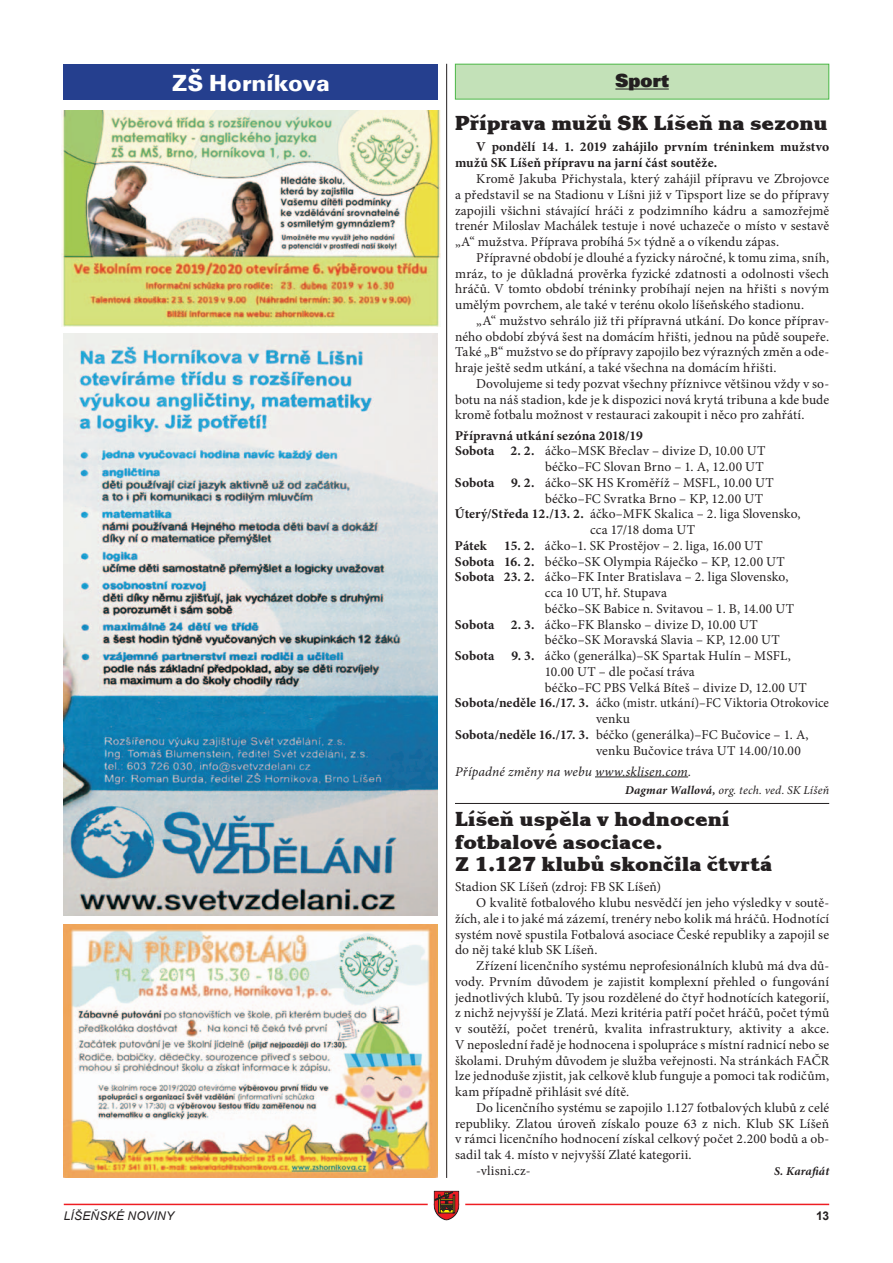
<style>
.page{position:relative;width:893px;height:1263px;background:#fff}
.page>*{position:absolute;margin:0;border:0;box-sizing:border-box;transform-origin:0 0}
.t1{font:900 24px "Unitus TEE";color:#fff}
.t2{font:800 21px/22.5px "Korinna Itc TEE";color:#231f20}
.t3{font:800 19.5px "Unitus DEE";letter-spacing:.005em;color:#231f20}
.t4{font:13.5px/15.8px "Minion Pro";letter-spacing:.01em;color:#231f20;text-align:justify}
.t5{font:700 13.5px/15.8px "Minion Pro";letter-spacing:.01em;color:#231f20}
.t6{font:13.5px "Minion Pro";letter-spacing:.01em;color:#231f20;scale:.94 1}
.t7{font:italic 13.5px "Minion Pro";letter-spacing:.01em;color:#231f20}
.t8{font:italic 12px "Minion Pro";letter-spacing:.015em;color:#231f20}
.t9{font:italic 12px "Arial";letter-spacing:.015em;color:#231f20}
.t10{font:italic 700 12px "Minion Pro";letter-spacing:.02em;color:#231f20}
.t11{font:700 12px "Arial";color:#231f20}
.s1{font-weight:700}
</style>
<div class="page">
<div style="left:64px;top:64px;width:374px;height:35px;background:#253f8e"></div>
<img style="left:61px;top:111px;width:380px;height:215px">
<img style="left:64px;top:924px;width:374px;height:254px">
<img style="left:64px;top:334px;width:374px;height:581px">
<hr style="left:595px;top:776px;width:93px;height:1px;background:#231f20">
<div style="left:455px;top:64px;width:374px;height:35px;background:#c3e1b8"></div>
<hr style="left:615px;top:89px;width:54px;height:1px;background:#231f20">
<div style="left:455px;top:64px;width:374px;height:35px;border:1px solid #4cb848"></div>
<hr style="left:446px;top:64px;width:1px;height:1114px;background:#231f20">
<hr style="left:455px;top:803px;width:374px;height:1px;background:#231f20">
<hr style="left:64px;top:1204px;width:765px;height:1px;background:#ee1d23">
<svg style="left:425px;top:1190px;width:43px;height:31px"></svg>
<h1 class="t1" style="left:172px;top:69px;width:160px">ZŠ Horníkova</h1>
<h3 class="t3" style="left:615px;top:69px;width:55px">Sport</h3>
<h2 class="t2" style="left:455px;top:112px;width:374px">Příprava mužů SK Líšeň na sezonu</h2>
<p class="t5" style="left:455px;top:139px;width:376px;text-indent:21px">V pondělí 14. 1. 2019 zahájilo prvním tréninkem mužstvo mužů SK Líšeň přípravu na jarní část soutěže.</p>
<p class="t4" style="left:455px;top:171px;width:376px;text-indent:21px">Kromě Jakuba Přichystala, který zahájil přípravu ve Zbrojovce a představil se na Stadionu v Líšni již v Tipsport lize se do přípravy zapojili všichni stávající hráči z podzimního kádru a samozřejmě trenér Miloslav Machálek testuje i nové uchazeče o místo v sestavě „A“ mužstva. Příprava probíhá 5× týdně a o víkendu zápas.</p>
<p class="t4" style="left:455px;top:250px;width:376px;text-indent:21px">Přípravné období je dlouhé a fyzicky náročné, k tomu zima, sníh, mráz, to je důkladná prověrka fyzické zdatnosti a odolnosti všech hráčů. V tomto období tréninky probíhají nejen na hřišti s novým umělým povrchem, ale také v terénu okolo líšeňského stadionu.</p>
<p class="t4" style="left:455px;top:313px;width:376px;text-indent:21px">„A“ mužstvo sehrálo již tři přípravná utkání. Do konce příprav&shy;ného období zbývá šest na domácím hřišti, jednou na půdě soupeře.<br>Také „B“ mužstvo se do přípravy zapojilo bez výrazných změn a ode&shy;hraje ještě sedm utkání, a také všechna na domácím hřišti.</p>
<p class="t4" style="left:455px;top:376px;width:376px;text-indent:21px">Dovolujeme si tedy pozvat všechny příznivce většinou vždy v so&shy;botu na náš stadion, kde je k dispozici nová krytá tribuna a kde bude kromě fotbalu možnost v restauraci zakoupit i něco pro zahřátí.</p>
<p class="t5" style="left:455px;top:427px;width:189px">Přípravná utkání sezóna 2018/19</p>
<p class="t4" style="left:455px;top:443px;width:312px"><span class="s1">Sobota 2. 2.</span> áčko–MSK Břeclav – divize D, 10.00 UT</p>
<p class="t4" style="left:545px;top:459px;width:220px">béčko–FC Slovan Brno – 1. A, 12.00 UT</p>
<p class="t4" style="left:455px;top:475px;width:320px"><span class="s1">Sobota 9. 2.</span> áčko–SK HS Kroměříž – MSFL, 10.00 UT</p>
<p class="t4" style="left:545px;top:490px;width:220px">béčko–FC Svratka Brno – KP, 12.00 UT</p>
<p class="t4" style="left:455px;top:506px;width:347px"><span class="s1">Úterý/Středa 12./13. 2.</span> áčko–MFK Skalica – 2. liga Slovensko,</p>
<p class="t4" style="left:590px;top:522px;width:107px">cca 17/18 doma UT</p>
<p class="t5" style="left:455px;top:537px;width:33px">Pátek</p>
<p class="t4" style="left:504px;top:538px;width:260px"><span class="s1">15. 2.</span> áčko–1. SK Prostějov – 2. liga, 16.00 UT</p>
<p class="t4" style="left:455px;top:553px;width:331px"><span class="s1">Sobota 16. 2.</span> béčko–SK Olympia Ráječko – KP, 12.00 UT</p>
<p class="t4" style="left:455px;top:569px;width:335px"><span class="s1">Sobota 23. 2.</span> áčko–FK Inter Bratislava – 2. liga Slovensko,</p>
<p class="t4" style="left:545px;top:585px;width:124px">cca 10 UT, hř. Stupava</p>
<p class="t4" style="left:545px;top:601px;width:251px">béčko–SK Babice n. Svitavou – 1. B, 14.00 UT</p>
<p class="t4" style="left:455px;top:616px;width:304px"><span class="s1">Sobota 2. 3.</span> áčko–FK Blansko – divize D, 10.00 UT</p>
<p class="t4" style="left:545px;top:632px;width:236px">béčko–SK Moravská Slavia – KP, 12.00 UT</p>
<p class="t5" style="left:455px;top:648px;width:41px">Sobota</p>
<p class="t4" style="left:511px;top:648px;width:281px"><span class="s1">9. 3.</span> áčko (generálka)–SK Spartak Hulín – MSFL,</p>
<p class="t4" style="left:545px;top:664px;width:151px">10.00 UT – dle počasí tráva</p>
<p class="t4" style="left:545px;top:680px;width:263px">béčko–FC PBS Velká Bíteš – divize D, 12.00 UT</p>
<p class="t6" style="left:455px;top:694px;width:399px"><span class="s1">Sobota/neděle 16./17. 3.</span> áčko (mistr. utkání)–FC Viktoria Otrokovice</p>
<p class="t4" style="left:596px;top:711px;width:35px">venku</p>
<p class="t4" style="left:455px;top:727px;width:355px"><span class="s1">Sobota/neděle 16./17. 3.</span> béčko (generálka)–FC Bučovice – 1. A,</p>
<p class="t4" style="left:596px;top:742px;width:206px">venku Bučovice tráva UT 14.00/10.00</p>
<p class="t7" style="left:455px;top:762px;width:238px">Případné změny na webu www.sklisen.com.</p>
<p class="t8" style="left:625px;top:781px;width:205px"><span class="s1">Dagmar Wallová,</span> org. tech. ved. SK Líšeň</p>
<h2 class="t2" style="left:455px;top:808px;width:319px">Líšeň uspěla v hodnocení fotbalové asociace.<br>Z 1.127 klubů skončila čtvrtá</h2>
<p class="t4" style="left:455px;top:879px;width:208px">Stadion SK Líšeň (zdroj: FB SK Líšeň)</p>
<p class="t4" style="left:476px;top:895px;width:354px">O kvalitě fotbalového klubu nesvědčí jen jeho výsledky v soutě-</p>
<p class="t4" style="left:455px;top:911px;width:376px">žích, ale i to jaké má zázemí, trenéry nebo kolik má hráčů. Hodnotící</p>
<p class="t4" style="left:455px;top:926px;width:376px">systém nově spustila Fotbalová asociace České republiky a zapojil se</p>
<p class="t4" style="left:455px;top:942px;width:144px">do něj také klub SK Líšeň.</p>
<p class="t4" style="left:476px;top:958px;width:354px">Zřízení licenčního systému neprofesionálních klubů má dva dů-</p>
<p class="t4" style="left:455px;top:974px;width:376px">vody. Prvním důvodem je zajistit komplexní přehled o fungování</p>
<p class="t4" style="left:455px;top:989px;width:376px">jednotlivých klubů. Ty jsou rozdělené do čtyř hodnotících kategorií,</p>
<p class="t4" style="left:455px;top:1005px;width:376px">z nichž nejvyšší je Zlatá. Mezi kritéria patří počet hráčů, počet týmů</p>
<p class="t4" style="left:455px;top:1021px;width:376px">v soutěží, počet trenérů, kvalita infrastruktury, aktivity a akce.</p>
<p class="t4" style="left:455px;top:1037px;width:376px">V neposlední řadě je hodnocena i spolupráce s místní radnicí nebo se</p>
<p class="t4" style="left:455px;top:1052px;width:376px">školami. Druhým důvodem je služba veřejnosti. Na stránkách FAČR</p>
<p class="t4" style="left:455px;top:1068px;width:376px">lze jednoduše zjistit, jak celkově klub funguje a pomoci tak rodičům,</p>
<p class="t4" style="left:455px;top:1084px;width:176px">kam případně přihlásit své dítě.</p>
<p class="t4" style="left:476px;top:1100px;width:354px">Do licenčního systému se zapojilo 1.127 fotbalových klubů z celé</p>
<p class="t4" style="left:455px;top:1115px;width:376px">republiky. Zlatou úroveň získalo pouze 63 z nich. Klub SK Líšeň</p>
<p class="t4" style="left:455px;top:1131px;width:376px">v rámci licenčního hodnocení získal celkový počet 2.200 bodů a ob-</p>
<p class="t4" style="left:455px;top:1147px;width:238px">sadil tak 4. místo v nejvyšší Zlaté kategorii.</p>
<p class="t4" style="left:476px;top:1163px;width:56px">-vlisni.cz-</p>
<p class="t10" style="left:774px;top:1162px;width:57px">S. Karafiát</p>
<p class="t9" style="left:64px;top:1208px;width:112px">LÍŠEŇSKÉ NOVINY</p>
<p class="t11" style="left:816px;top:1208px;width:15px">13</p>
</div>
